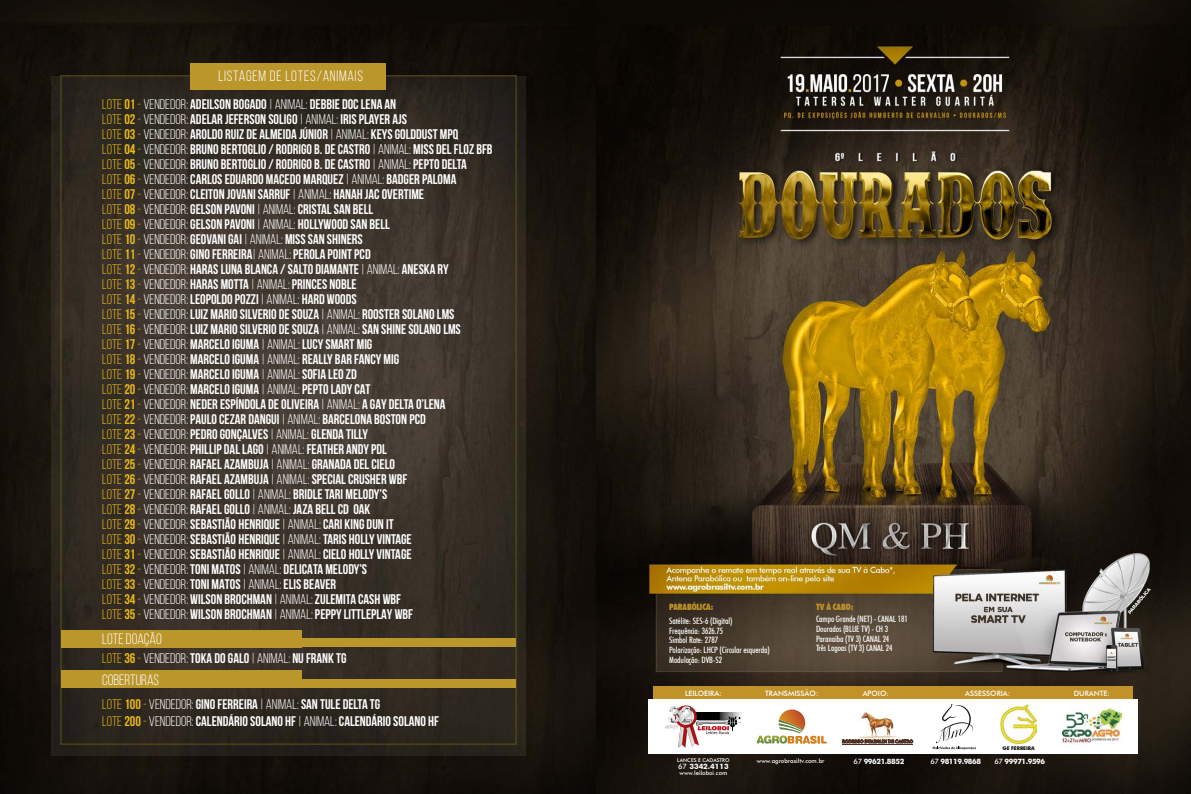
<style>
.page{position:relative;width:1191px;height:794px;background:#fff}
.page>*{position:absolute;margin:0;border:0;box-sizing:border-box;transform-origin:0 0}
.t1{font:15px "Bebas Neue";letter-spacing:.05em;color:#fff}
.t2{font:15px "Bebas Neue";letter-spacing:.01em;color:#fff}
.t3{font:700 14px/15px "Bebas Neue";color:#fff}
.t4{font:500 condensed 8.7px/9.6px "Futura BT";letter-spacing:-.01em;color:#fff}
.t5{font:900 condensed 8.7px "Futura BT";letter-spacing:-.01em;color:#c19228}
.t6{font:500 7.4px "Futura BT";color:#fff}
.t7{font:700 7.4px "Futura BT";letter-spacing:-.05em;color:#fff}
.t8{font:700 7.4px "Futura BT";color:#fff}
.t9{font:500 6px "Futura BT";color:#fff}
.t10{font:500 5.9px "Futura BT";color:#fff}
.t11{font:500 5.2px "Futura BT";color:#fff}
.t12{font:700 5px "Futura BT";color:#000}
.s1{font-weight:400;color:#eab817}
.s2{color:#eab817}
.s3{font-weight:400}
.s4{font-weight:500}
</style>
<div class="page">
<img style="left:0;top:0;width:1191px;height:794px">
<div style="left:653px;top:686px;width:480px;height:14px;background:#c19228"></div>
<div style="left:648px;top:699px;width:489px;height:54px;background:#fff"></div>
<div style="left:43px;top:67px;width:499px;height:705px;background:#19140d"></div>
<div style="left:52px;top:67px;width:481px;height:694px;background:#000;opacity:.75"></div>
<div style="left:190px;top:63px;width:196px;height:26px;background:#bb962a"></div>
<div style="left:61px;top:671px;width:241px;height:17px;background:#bb962a"></div>
<div style="left:302px;top:679px;width:214px;height:9px;background:#bb962a"></div>
<div style="left:61px;top:630px;width:241px;height:17px;background:#bb962a"></div>
<div style="left:302px;top:638px;width:214px;height:9px;background:#bb962a"></div>
<hr style="left:842px;top:744px;width:71px;height:1px;background:#4e3122">
<img style="left:861px;top:712px;width:33px;height:24px">
<svg style="left:842px;top:736px;width:71px;height:8px"></svg>
<svg style="left:674px;top:705px;width:67px;height:43px"></svg>
<img style="left:665px;top:706px;width:27px;height:22px">
<svg style="left:757px;top:709px;width:70px;height:35px"></svg>
<img style="left:1062px;top:706px;width:59px;height:38px">
<svg style="left:932px;top:704px;width:44px;height:46px"></svg>
<img style="left:1000px;top:705px;width:37px;height:38px">
<p class="t1" style="left:218px;top:68px;width:146px">LISTAGEM DE LOTES/ANIMAIS</p>
<p class="t3" style="left:102px;top:96px;width:392px"><span class="s1">LOTE</span> <span class="s2">01</span> <span class="s1">-</span> <span class="s3">VENDEDOR:</span> ADEILSON BOGADO <span class="s3">| ANIMAL:</span> DEBBIE DOC LENA AN<br><span class="s1">LOTE</span> <span class="s2">02</span> <span class="s1">-</span> <span class="s3">VENDEDOR:</span> ADELAR JEFERSON SOLIGO <span class="s3">| ANIMAL:</span> IRIS PLAYER AJS<br><span class="s1">LOTE</span> <span class="s2">03</span> <span class="s1">-</span> <span class="s3">VENDEDOR:</span> AROLDO RUIZ DE ALMEIDA JÚNIOR <span class="s3">| ANIMAL:</span> KEYS GOLDDUST MPQ<br><span class="s1">LOTE</span> <span class="s2">04</span> <span class="s1">-</span> <span class="s3">VENDEDOR:</span> BRUNO BERTOGLIO / RODRIGO B. DE CASTRO <span class="s3">| ANIMAL:</span> MISS DEL FLOZ BFB <span class="s1">LOTE</span> <span class="s2">05</span> <span class="s1">-</span> <span class="s3">VENDEDOR:</span> BRUNO BERTOGLIO / RODRIGO B. DE CASTRO <span class="s3">| ANIMAL:</span> PEPTO DELTA<br><span class="s1">LOTE</span> <span class="s2">06</span> <span class="s1">-</span> <span class="s3">VENDEDOR:</span> CARLOS EDUARDO MACEDO MARQUEZ <span class="s3">| ANIMAL:</span> BADGER PALOMA<br><span class="s1">LOTE</span> <span class="s2">07</span> <span class="s1">-</span> <span class="s3">VENDEDOR:</span> CLEITON JOVANI SARRUF <span class="s3">| ANIMAL:</span> HANAH JAC OVERTIME<br><span class="s1">LOTE</span> <span class="s2">08</span> <span class="s1">-</span> <span class="s3">VENDEDOR:</span> GELSON PAVONI <span class="s3">| ANIMAL:</span> CRISTAL SAN BELL<br><span class="s1">LOTE</span> <span class="s2">09</span> <span class="s1">-</span> <span class="s3">VENDEDOR:</span> GELSON PAVONI <span class="s3">| ANIMAL:</span> HOLLYWOOD SAN BELL<br><span class="s1">LOTE</span> <span class="s2">10</span> <span class="s1">-</span> <span class="s3">VENDEDOR:</span> GEOVANI GAI <span class="s3">| ANIMAL:</span> MISS SAN SHINERS<br><span class="s1">LOTE</span> <span class="s2">11</span> <span class="s1">-</span> <span class="s3">VENDEDOR:</span> GINO FERREIRA<span class="s3">| ANIMAL:</span> PEROLA POINT PCD<br><span class="s1">LOTE</span> <span class="s2">12</span> <span class="s1">-</span> <span class="s3">VENDEDOR:</span> HARAS LUNA BLANCA / SALTO DIAMANTE <span class="s3">| ANIMAL:</span> ANESKA RY<br><span class="s1">LOTE</span> <span class="s2">13</span> <span class="s1">-</span> <span class="s3">VENDEDOR:</span> HARAS MOTTA <span class="s3">| ANIMAL:</span> PRINCES NOBLE<br><span class="s1">LOTE</span> <span class="s2">14</span> <span class="s1">-</span> <span class="s3">VENDEDOR:</span> LEOPOLDO POZZI <span class="s3">| ANIMAL:</span> HARD WOODS<br><span class="s1">LOTE</span> <span class="s2">15</span> <span class="s1">-</span> <span class="s3">VENDEDOR:</span> LUIZ MARIO SILVERIO DE SOUZA <span class="s3">| ANIMAL:</span> ROOSTER SOLANO LMS<br><span class="s1">LOTE</span> <span class="s2">16</span> <span class="s1">-</span> <span class="s3">VENDEDOR:</span> LUIZ MARIO SILVERIO DE SOUZA <span class="s3">| ANIMAL:</span> SAN SHINE SOLANO LMS<br><span class="s1">LOTE</span> <span class="s2">17</span> <span class="s1">-</span> <span class="s3">VENDEDOR:</span> MARCELO IGUMA <span class="s3">| ANIMAL:</span> LUCY SMART MIG<br><span class="s1">LOTE</span> <span class="s2">18</span> <span class="s1">-</span> <span class="s3">VENDEDOR:</span> MARCELO IGUMA <span class="s3">| ANIMAL:</span> REALLY BAR FANCY MIG<br><span class="s1">LOTE</span> <span class="s2">19</span> <span class="s1">-</span> <span class="s3">VENDEDOR:</span> MARCELO IGUMA <span class="s3">| ANIMAL:</span> SOFIA LEO ZD<br><span class="s1">LOTE</span> <span class="s2">20</span> <span class="s1">-</span> <span class="s3">VENDEDOR:</span> MARCELO IGUMA <span class="s3">| ANIMAL:</span> PEPTO LADY CAT<br><span class="s1">LOTE</span> <span class="s2">21</span> <span class="s1">-</span> <span class="s3">VENDEDOR:</span> NEDER ESPÍNDOLA DE OLIVEIRA <span class="s3">| ANIMAL:</span> A GAY DELTA O’LENA<br><span class="s1">LOTE</span> <span class="s2">22</span> <span class="s1">-</span> <span class="s3">VENDEDOR:</span> PAULO CEZAR DANGUI <span class="s3">| ANIMAL:</span> BARCELONA BOSTON PCD<br><span class="s1">LOTE</span> <span class="s2">23</span> <span class="s1">-</span> <span class="s3">VENDEDOR:</span> PEDRO GONÇALVES <span class="s3">| ANIMAL:</span> GLENDA TILLY<br><span class="s1">LOTE</span> <span class="s2">24</span> <span class="s1">-</span> <span class="s3">VENDEDOR:</span> PHILLIP DAL LAGO <span class="s3">| ANIMAL:</span> FEATHER ANDY PDL<br><span class="s1">LOTE</span> <span class="s2">25</span> <span class="s1">-</span> <span class="s3">VENDEDOR:</span> RAFAEL AZAMBUJA <span class="s3">| ANIMAL:</span> GRANADA DEL CIELO<br><span class="s1">LOTE</span> <span class="s2">26</span> <span class="s1">-</span> <span class="s3">VENDEDOR:</span> RAFAEL AZAMBUJA <span class="s3">| ANIMAL:</span> SPECIAL CRUSHER WBF<br><span class="s1">LOTE</span> <span class="s2">27</span> <span class="s1">-</span> <span class="s3">VENDEDOR:</span> RAFAEL GOLLO <span class="s3">| ANIMAL:</span> BRIDLE TARI MELODY’S<br><span class="s1">LOTE</span> <span class="s2">28</span> <span class="s1">-</span> <span class="s3">VENDEDOR:</span> RAFAEL GOLLO <span class="s3">| ANIMAL:</span> JAZA BELL CD OAK<br><span class="s1">LOTE</span> <span class="s2">29</span> <span class="s1">-</span> <span class="s3">VENDEDOR:</span> SEBASTIÃO HENRIQUE <span class="s3">| ANIMAL:</span> CARI KING DUN IT<br><span class="s1">LOTE</span> <span class="s2">30</span> <span class="s1">-</span> <span class="s3">VENDEDOR:</span> SEBASTIÃO HENRIQUE <span class="s3">| ANIMAL:</span> TARIS HOLLY VINTAGE<br><span class="s1">LOTE</span> <span class="s2">31</span> <span class="s1">-</span> <span class="s3">VENDEDOR:</span> SEBASTIÃO HENRIQUE <span class="s3">| ANIMAL:</span> CIELO HOLLY VINTAGE<br><span class="s1">LOTE</span> <span class="s2">32</span> <span class="s1">-</span> <span class="s3">VENDEDOR:</span> TONI MATOS <span class="s3">| ANIMAL:</span> DELICATA MELODY’S<br><span class="s1">LOTE</span> <span class="s2">33</span> <span class="s1">-</span> <span class="s3">VENDEDOR:</span> TONI MATOS <span class="s3">| ANIMAL:</span> ELIS BEAVER<br><span class="s1">LOTE</span> <span class="s2">34</span> <span class="s1">-</span> <span class="s3">VENDEDOR:</span> WILSON BROCHMAN <span class="s3">| ANIMAL:</span> ZULEMITA CASH WBF<br><span class="s1">LOTE</span> <span class="s2">35</span> <span class="s1">-</span> <span class="s3">VENDEDOR:</span> WILSON BROCHMAN <span class="s3">| ANIMAL:</span> PEPPY LITTLEPLAY WBF</p>
<p class="t2" style="left:102px;top:631px;width:61px">LOTE DOAÇÃO</p>
<p class="t3" style="left:102px;top:650px;width:246px"><span class="s1">LOTE</span> <span class="s2">36</span> <span class="s1">-</span> <span class="s3">VENDEDOR:</span> TOKA DO GALO <span class="s3">| ANIMAL:</span> NU FRANK TG</p>
<p class="t2" style="left:102px;top:671px;width:59px">COBERTURAS</p>
<p class="t3" style="left:102px;top:695px;width:338px;line-height:17px"><span class="s1">LOTE</span> <span class="s2">100</span> <span class="s1">-</span> <span class="s3">VENDEDOR:</span> GINO FERREIRA <span class="s3">| ANIMAL:</span> SAN TULE DELTA TG<br><span class="s1">LOTE</span> <span class="s2">200</span> <span class="s1">-</span> <span class="s3">VENDEDOR:</span> CALENDÁRIO SOLANO HF <span class="s3">| ANIMAL:</span> CALENDÁRIO SOLANO HF</p>
<p class="t5" style="left:669px;top:602px;width:46px">PARABÓLICA:</p>
<p class="t4" style="left:669px;top:616px;width:102px">Satélite: SES-6 (Digital)<br>Frequência: 3626.75<br>Simbol Rate: 2787<br>Polarização: LHCP (Circular esquerda)<br>Modulação: DVB-S2</p>
<p class="t5" style="left:816px;top:602px;width:39px">TV À CABO:</p>
<p class="t4" style="left:816px;top:614px;width:93px">Campo Grande (NET) - CANAL 181<br>Dourados (BLUE TV) - CH 3<br>Paranaiba (TV 3) CANAL 24<br>Três Lagoas (TV 3) CANAL 24</p>
<p class="t6" style="left:685px;top:689px;width:38px">LEILOEIRA:</p>
<p class="t6" style="left:765px;top:689px;width:55px">TRANSMISSÃO:</p>
<p class="t6" style="left:862px;top:689px;width:28px">APOIO:</p>
<p class="t11" style="left:677px;top:757px;width:52px">Lances e Cadastro</p>
<p class="t8" style="left:678px;top:762px;width:52px"><span class="s4">67</span> 3342.4113</p>
<p class="t10" style="left:679px;top:769px;width:49px">www.leiloboi.com</p>
<p class="t9" style="left:757px;top:757px;width:69px">www.agrobrasiltv.com.br</p>
<p class="t7" style="left:853px;top:756px;width:52px"><span class="s4">67</span> 99621.8852</p>
<p class="t6" style="left:965px;top:689px;width:10px">ASSESS</p>
<p class="t6" style="left:990px;top:689px;width:22px">ORIA:</p>
<p class="t12" style="left:1002px;top:745px;width:34px">GE FERREIRA</p>
<p class="t7" style="left:930px;top:756px;width:52px"><span class="s4">67</span> 98119.9868</p>
<p class="t7" style="left:994px;top:756px;width:52px"><span class="s4">67</span> 99971.9596</p>
<p class="t6" style="left:1073px;top:689px;width:26px">DURANTE</p>
<p class="t6" style="left:1107px;top:689px;width:4px">:</p>
</div>
